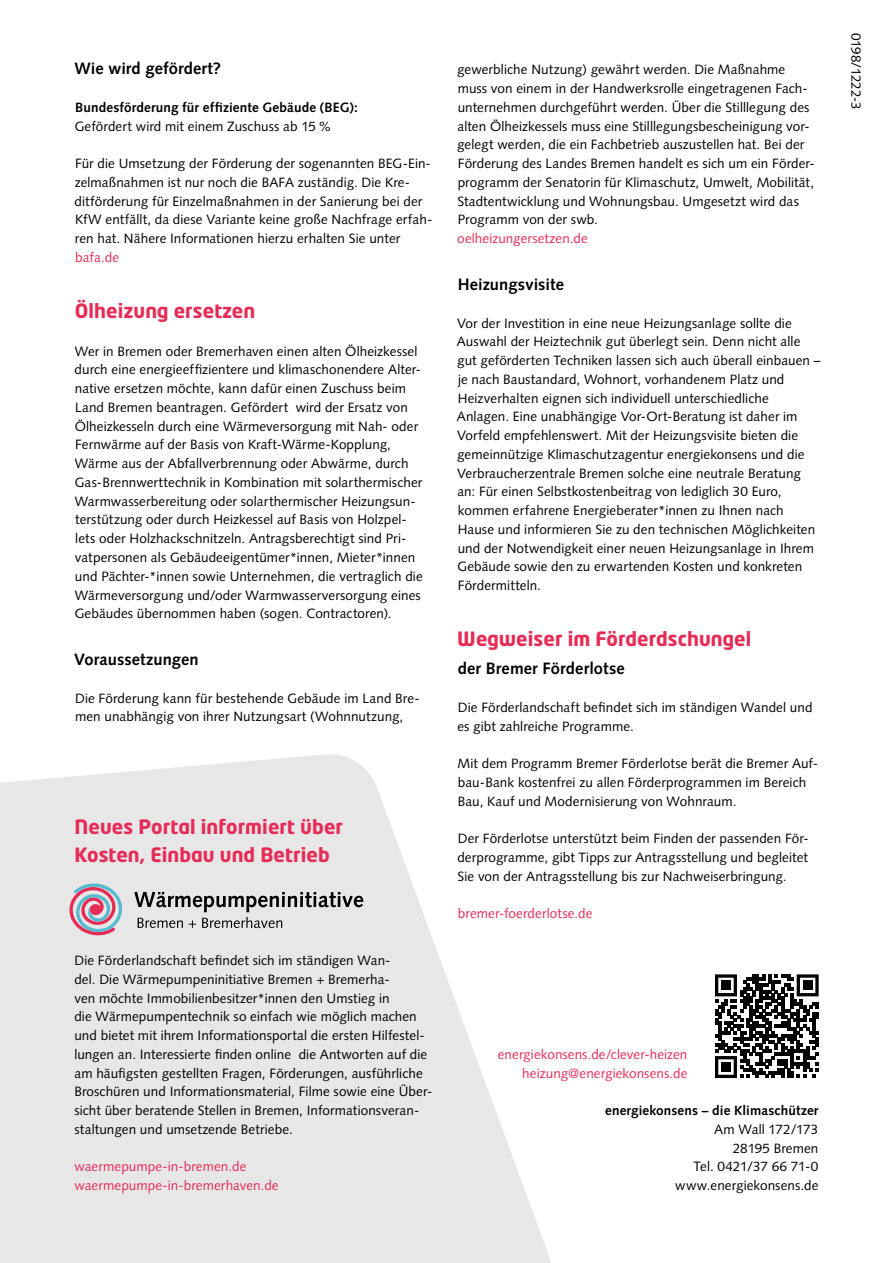
<style>
.page{position:relative;width:893px;height:1263px;background:#fff}
.page>*{position:absolute;margin:0;border:0;box-sizing:border-box;transform-origin:0 0}
.t1{font:700 19.5px/28px "Neo Tech Std";letter-spacing:.005em;color:#e62c56}
.t2{font:700 16.5px "Syntax LT Std";letter-spacing:.005em;color:#000}
.t3{font:13.5px/18.8px "Syntax LT Std";letter-spacing:.005em;color:#000}
.t4{font:13.5px/18.8px "Syntax LT Std";letter-spacing:.005em;color:#e62c56;text-align:right}
.t5{font:700 13.5px "Syntax LT Std";letter-spacing:.01em;color:#000}
</style>
<div class="page">
<svg style="left:0;top:754px;width:551px;height:509px;fill:#e7e7e7"></svg>
<svg style="left:715px;top:974px;width:104px;height:104px"></svg>
<div style="left:721px;top:981px;width:10px;height:9px;background:#000"></div>
<div style="left:803px;top:981px;width:9px;height:9px;background:#000"></div>
<div style="left:721px;top:1062px;width:10px;height:10px;background:#000"></div>
<svg style="left:134px;top:892px;width:229px;height:36px;background:#b5b5b5"></svg>
<svg style="left:69px;top:883px;width:53px;height:52px;background:#c3a8b9"></svg>
<p class="t2" style="left:74px;top:59px;width:148px">Wie wird gefördert?</p>
<p class="t5" style="left:75px;top:100px;width:284px">Bundesförderung für effiziente Gebäude (BEG):</p>
<p class="t3" style="left:75px;top:117px;width:258px">Gefördert wird mit einem Zuschuss ab 15 %</p>
<p class="t3" style="left:75px;top:154px;width:359px">Für die Umsetzung der Förderung der sogenannten BEG-Ein&shy;zelmaßnahmen ist nur noch die BAFA zuständig. Die Kre&shy;ditförderung für Einzelmaßnahmen in der Sanierung bei der KfW entfällt, da diese Variante keine große Nachfrage erfah&shy;ren hat. Nähere Informationen hierzu erhalten Sie unter</p>
<p class="t4" style="left:75px;top:248px;width:45px">bafa.de</p>
<h1 class="t1" style="left:75px;top:296px;width:182px">Ölheizung ersetzen</h1>
<p class="t3" style="left:75px;top:342px;width:350px">Wer in Bremen oder Bremerhaven einen alten Ölheizkessel durch eine energieeffizientere und klimaschonendere Alter&shy;native ersetzen möchte, kann dafür einen Zuschuss beim Land Bremen beantragen. Gefördert wird der Ersatz von Ölheizkesseln durch eine Wärmeversorgung mit Nah- oder Fernwärme auf der Basis von Kraft-Wärme-Kopplung, Wärme aus der Abfallverbrennung oder Abwärme, durch Gas-Brennwerttechnik in Kombination mit solarthermischer Warmwasserbereitung oder solarthermischer Heizungsun&shy;terstützung oder durch Heizkessel auf Basis von Holzpel&shy;lets oder Holzhackschnitzeln. Antragsberechtigt sind Pri&shy;vatpersonen als Gebäudeeigentümer*innen, Mieter*innen und Pächter-*innen sowie Unternehmen, die vertraglich die Wärmeversorgung und/oder Warmwasserversorgung eines Gebäudes übernommen haben (sogen. Contractoren).</p>
<p class="t2" style="left:74px;top:650px;width:126px">Voraussetzungen</p>
<p class="t3" style="left:75px;top:689px;width:346px">Die Förderung kann für bestehende Gebäude im Land Bre&shy;men unabhängig von ihrer Nutzungsart (Wohnnutzung,</p>
<h1 class="t1" style="left:74px;top:812px;width:270px">Neues Portal informiert über<br>Kosten, Einbau und Betrieb</h1>
<p class="t3" style="left:74px;top:951px;width:359px">Die Förderlandschaft befindet sich im ständigen Wan-<br>del. Die Wärmepumpeninitiative Bremen + Bremerha-<br>ven möchte Immobilienbesitzer*innen den Umstieg in<br>die Wärmepumpentechnik so einfach wie möglich machen und bietet mit ihrem Informationsportal die ersten Hilfestel&shy;lungen an. Interessierte finden online die Antworten auf die am häufigsten gestellten Fragen, Förderungen, ausführliche Broschüren und Informationsmaterial, Filme sowie eine Über&shy;sicht über beratende Stellen in Bremen, Informationsveran&shy;staltungen und umsetzende Betriebe.</p>
<p class="t4" style="left:74px;top:1157px;width:206px;text-align:left">waermepumpe-in-bremen.de waermepumpe-in-bremerhaven.de</p>
<p class="t3" style="left:457px;top:60px;width:359px">gewerbliche Nutzung) gewährt werden. Die Maßnahme muss von einem in der Handwerksrolle eingetragenen Fach&shy;unternehmen durchgeführt werden. Über die Stilllegung des alten Ölheizkessels muss eine Stilllegungsbescheinigung vor&shy;gelegt werden, die ein Fachbetrieb auszustellen hat. Bei der Förderung des Landes Bremen handelt es sich um ein Förder&shy;programm der Senatorin für Klimaschutz, Umwelt, Mobilität, Stadtentwicklung und Wohnungsbau. Umgesetzt wird das Programm von der swb.</p>
<p class="t4" style="left:457px;top:229px;width:132px">oelheizungersetzen.de</p>
<p class="t2" style="left:458px;top:275px;width:108px">Heizungsvisite</p>
<p class="t3" style="left:457px;top:314px;width:365px">Vor der Investition in eine neue Heizungsanlage sollte die Auswahl der Heiztechnik gut überlegt sein. Denn nicht alle gut geförderten Techniken lassen sich auch überall einbauen – je nach Baustandard, Wohnort, vorhandenem Platz und Heizverhalten eignen sich individuell unterschiedliche Anlagen. Eine unabhängige Vor-Ort-Beratung ist daher im Vorfeld empfehlenswert. Mit der Heizungsvisite bieten die gemeinnützige Klimaschutzagentur energiekonsens und die Verbraucherzentrale Bremen solche eine neutrale Beratung an: Für einen Selbstkostenbeitrag von lediglich 30 Euro, kommen erfahrene Energieberater*innen zu Ihnen nach Hause und informieren Sie zu den technischen Möglichkeiten und der Notwendigkeit einer neuen Heizungsanlage in Ihrem Gebäude sowie den zu erwartenden Kosten und konkreten Fördermitteln.</p>
<h1 class="t1" style="left:457px;top:624px;width:295px">Wegweiser im Förderdschungel</h1>
<p class="t2" style="left:458px;top:659px;width:168px">der Bremer Förderlotse</p>
<p class="t3" style="left:457px;top:698px;width:357px">Die Förderlandschaft befindet sich im ständigen Wandel und es gibt zahlreiche Programme.</p>
<p class="t3" style="left:457px;top:754px;width:362px">Mit dem Programm Bremer Förderlotse berät die Bremer Auf&shy;bau-Bank kostenfrei zu allen Förderprogrammen im Bereich<br>Bau, Kauf und Modernisierung von Wohnraum.</p>
<p class="t3" style="left:457px;top:829px;width:353px;text-align:justify">Der Förderlotse unterstützt beim Finden der passenden För&shy;derprogramme, gibt Tipps zur Antragsstellung und begleitet Sie von der Antragsstellung bis zur Nachweiserbringung.</p>
<p class="t4" style="left:458px;top:904px;width:136px">bremer-foerderlotse.de</p>
<p class="t4" style="left:498px;top:1045px;width:191px">energiekonsens.de/clever-heizen heizung@energiekonsens.de</p>
<p class="t5" style="left:605px;top:1103px;width:215px">energiekonsens – die Klimaschützer</p>
<p class="t3" style="left:675px;top:1120px;width:145px;text-align:right">Am Wall 172/173<br>28195 Bremen<br>Tel. 0421/37 66 71-0 www.energiekonsens.de</p>
<p class="t3" style="left:865px;top:33px;width:79px;rotate:90deg">0198/1222-3</p>
</div>
